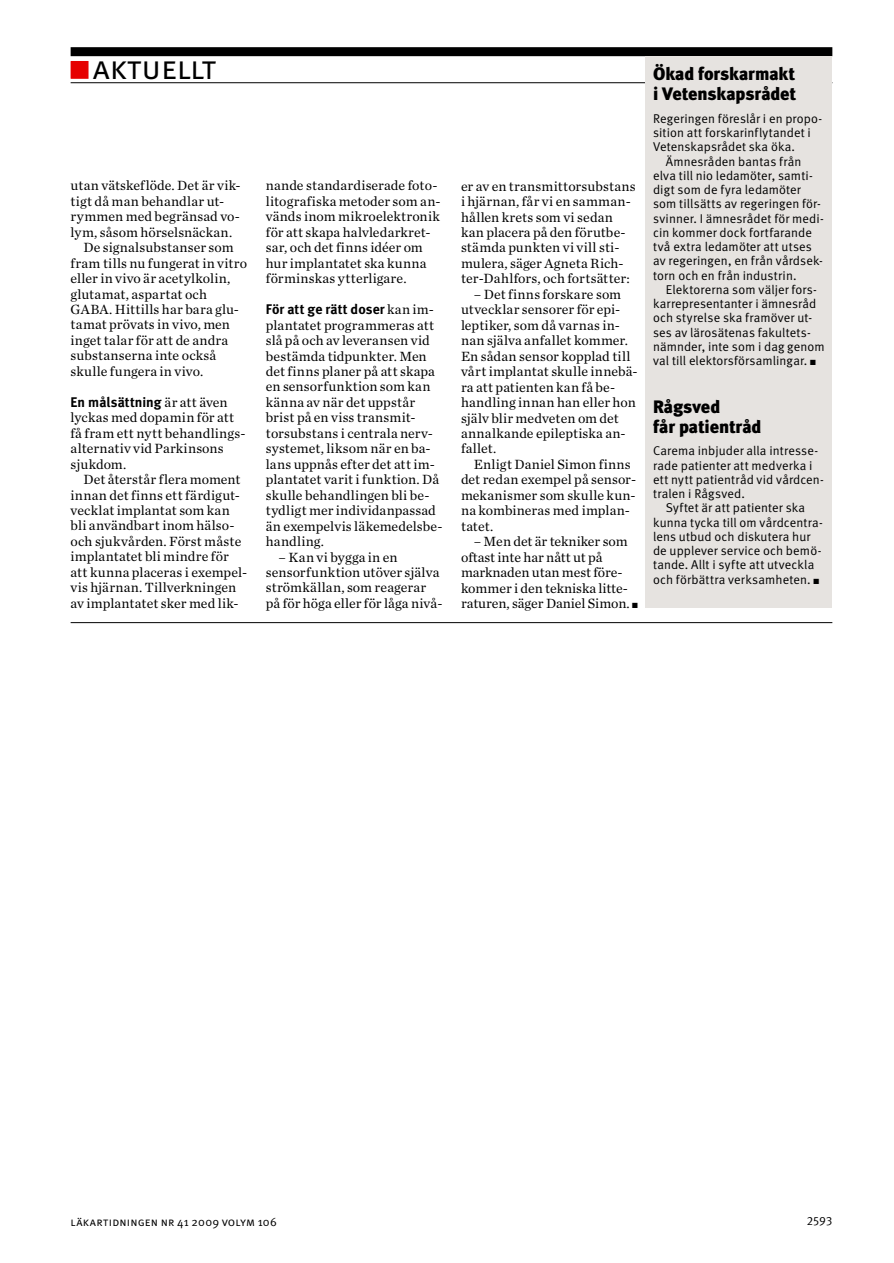
<style>
.page{position:relative;width:894px;height:1263px;background:#fff}
.page>*{position:absolute;margin:0;border:0;box-sizing:border-box;transform-origin:0 0}
.t1{font:33px "Meta LT Normal Small Caps";color:#000}
.t2{font:18px/19.5px "Meta LT Black";letter-spacing:-.01em;color:#000}
.t3{font:13.95px/15.5px "Chronicle LT Text";letter-spacing:.01em;color:#000}
.t4{font:13.95px "Meta LT Bold";letter-spacing:.005em;color:#000}
.t5{font:12.75px/14.2px "Meta LT Normal";letter-spacing:.01em;color:#000}
.t6{font:12px "Meta LT Normal Small Caps";letter-spacing:.015em;color:#000}
.t7{font:12px "Meta LT Normal Utilities";color:#000}
.s1{color:#e60000}
.s2{font-family:"Chronicle LT Text"}
</style>
<div class="page">
<div style="left:71px;top:47px;width:761px;height:9px;background:#000"></div>
<hr style="left:71px;top:82px;width:761px;height:1px;background:#000">
<div style="left:71px;top:61px;width:17px;height:18px;border:2px solid #e60000"></div>
<div style="left:645px;top:56px;width:187px;height:551px;background:#e6e3e0"></div>
<hr style="left:71px;top:622px;width:761px;height:1px;background:#000">
<h1 class="t1" style="left:71px;top:48px;width:147px"><span class="s1">■</span> aktuellt</h1>
<p class="t2" style="left:653px;top:64px;width:145px">Ökad forskarmakt i Vetenskapsrådet</p>
<p class="t5" style="left:653px;top:111px;width:171px">Regeringen föreslår i en propo-</p>
<p class="t5" style="left:653px;top:125px;width:159px">sition att forskarinflytandet i</p>
<p class="t5" style="left:653px;top:139px;width:143px">Vetenskapsrådet ska öka.</p>
<p class="t5" style="left:665px;top:154px;width:137px">Ämnesråden bantas från</p>
<p class="t5" style="left:653px;top:168px;width:161px">elva till nio ledamöter, samti-</p>
<p class="t5" style="left:653px;top:182px;width:149px">digt som de fyra ledamöter</p>
<p class="t5" style="left:653px;top:196px;width:169px">som tillsätts av regeringen för-</p>
<p class="t5" style="left:653px;top:211px;width:172px">svinner. I ämnesrådet för medi-</p>
<p class="t5" style="left:653px;top:225px;width:160px">cin kommer dock fortfarande</p>
<p class="t5" style="left:653px;top:239px;width:160px">två extra ledamöter att utses</p>
<p class="t5" style="left:653px;top:254px;width:171px">av regeringen, en från vårdsek-</p>
<p class="t5" style="left:653px;top:268px;width:145px">torn och en från industrin.</p>
<p class="t5" style="left:665px;top:282px;width:152px">Elektorerna som väljer fors-</p>
<p class="t5" style="left:653px;top:296px;width:165px">karrepresentanter i ämnesråd</p>
<p class="t5" style="left:653px;top:311px;width:160px">och styrelse ska framöver ut-</p>
<p class="t5" style="left:653px;top:325px;width:159px">ses av lärosätenas fakultets-</p>
<p class="t5" style="left:653px;top:339px;width:173px">nämnder, inte som i dag genom</p>
<p class="t5" style="left:653px;top:353px;width:164px">val till elektorsförsamlingar. ■</p>
<p class="t2" style="left:653px;top:397px;width:110px">Rågsved<br>får patientråd</p>
<p class="t5" style="left:653px;top:443px;width:172px">Carema inbjuder alla intresse&shy;rade patienter att medverka i ett nytt patientråd vid vårdcen&shy;tralen i Rågsved.</p>
<p class="t5" style="left:653px;top:500px;width:171px;text-indent:13px">Syftet är att patienter ska kunna tycka till om vårdcentra&shy;lens utbud och diskutera hur de upplever service och bemö&shy;tande. Allt i syfte att utveckla och förbättra verksamheten. ■</p>
<p class="t3" style="left:71px;top:178px;width:171px">utan vätskeflöde. Det är vik-</p>
<p class="t3" style="left:71px;top:193px;width:155px">tigt då man behandlar ut-</p>
<p class="t3" style="left:71px;top:209px;width:171px">rymmen med begränsad vo-</p>
<p class="t3" style="left:71px;top:224px;width:163px">lym, såsom hörselsnäckan.</p>
<p class="t3" style="left:83px;top:239px;width:152px">De signalsubstanser som</p>
<p class="t3" style="left:71px;top:255px;width:178px">fram tills nu fungerat in vitro</p>
<p class="t3" style="left:71px;top:270px;width:161px">eller in vivo är acetylkolin,</p>
<p class="t3" style="left:71px;top:286px;width:138px">glutamat, aspartat och</p>
<p class="t3" style="left:71px;top:301px;width:170px">GABA. Hittills har bara glu-</p>
<p class="t3" style="left:71px;top:317px;width:161px">tamat prövats in vivo, men</p>
<p class="t3" style="left:71px;top:332px;width:159px">inget talar för att de andra</p>
<p class="t3" style="left:71px;top:348px;width:147px">substanserna inte också</p>
<p class="t3" style="left:71px;top:363px;width:134px">skulle fungera in vivo.</p>
<p class="t4" style="left:71px;top:393px;width:158px">En målsättning <span class="s2">är att även</span></p>
<p class="t3" style="left:71px;top:409px;width:176px">lyckas med dopamin för att få fram ett nytt behandlings&shy;alternativ vid Parkinsons sjukdom.</p>
<p class="t3" style="left:71px;top:471px;width:178px;text-indent:13px">Det återstår flera moment innan det finns ett färdigut&shy;vecklat implantat som kan bli användbart inom hälso&shy;och sjukvården. Först måste implantatet bli mindre för att kunna placeras i exempel&shy;vis hjärnan. Tillverkningen av implantatet sker med lik-</p>
<p class="t3" style="left:266px;top:178px;width:176px">nande standardiserade foto&shy;litografiska metoder som an&shy;vänds inom mikroelektronik för att skapa halvledarkret&shy;sar, och det finns idéer om hur implantatet ska kunna förminskas ytterligare.</p>
<p class="t4" style="left:266px;top:301px;width:169px">För att ge rätt doser <span class="s2">kan im-</span></p>
<p class="t3" style="left:266px;top:317px;width:178px">plantatet programmeras att slå på och av leveransen vid bestämda tidpunkter. Men det finns planer på att skapa en sensorfunktion som kan känna av när det uppstår brist på en viss transmit&shy;torsubstans i centrala nerv&shy;systemet, liksom när en ba&shy;lans uppnås efter det att im&shy;plantatet varit i funktion. Då skulle behandlingen bli be&shy;tydligt mer individanpassad än exempelvis läkemedelsbe&shy;handling.</p>
<p class="t3" style="left:266px;top:549px;width:178px;text-indent:13px">– Kan vi bygga in en sensorfunktion utöver själva strömkällan, som reagerar på för höga eller för låga nivå-</p>
<p class="t3" style="left:461px;top:178px;width:176px">er av en transmittorsubstans i hjärnan, får vi en samman&shy;hållen krets som vi sedan kan placera på den förutbe&shy;stämda punkten vi vill sti&shy;mulera, säger Agneta Rich&shy;ter-Dahlfors, och fortsätter:</p>
<p class="t3" style="left:461px;top:286px;width:178px;text-indent:13px">– Det finns forskare som utvecklar sensorer för epi&shy;leptiker, som då varnas in&shy;nan själva anfallet kommer.<br>En sådan sensor kopplad till vårt implantat skulle innebä&shy;ra att patienten kan få be&shy;handling innan han eller hon själv blir medveten om det annalkande epileptiska an&shy;fallet.</p>
<p class="t3" style="left:461px;top:456px;width:177px;text-indent:13px">Enligt Daniel Simon finns det redan exempel på sensor&shy;mekanismer som skulle kun&shy;na kombineras med implan&shy;tatet.</p>
<p class="t3" style="left:461px;top:534px;width:178px;text-indent:13px">– Men det är tekniker som oftast inte har nått ut på marknaden utan mest före&shy;kommer i den tekniska litte&shy;raturen, säger Daniel Simon. ■</p>
<p class="t6" style="left:71px;top:1214px;width:208px">läkartidningen nr 41 2009 volym 106</p>
<p class="t7" style="left:806px;top:1214px;width:27px">2593</p>
</div>
